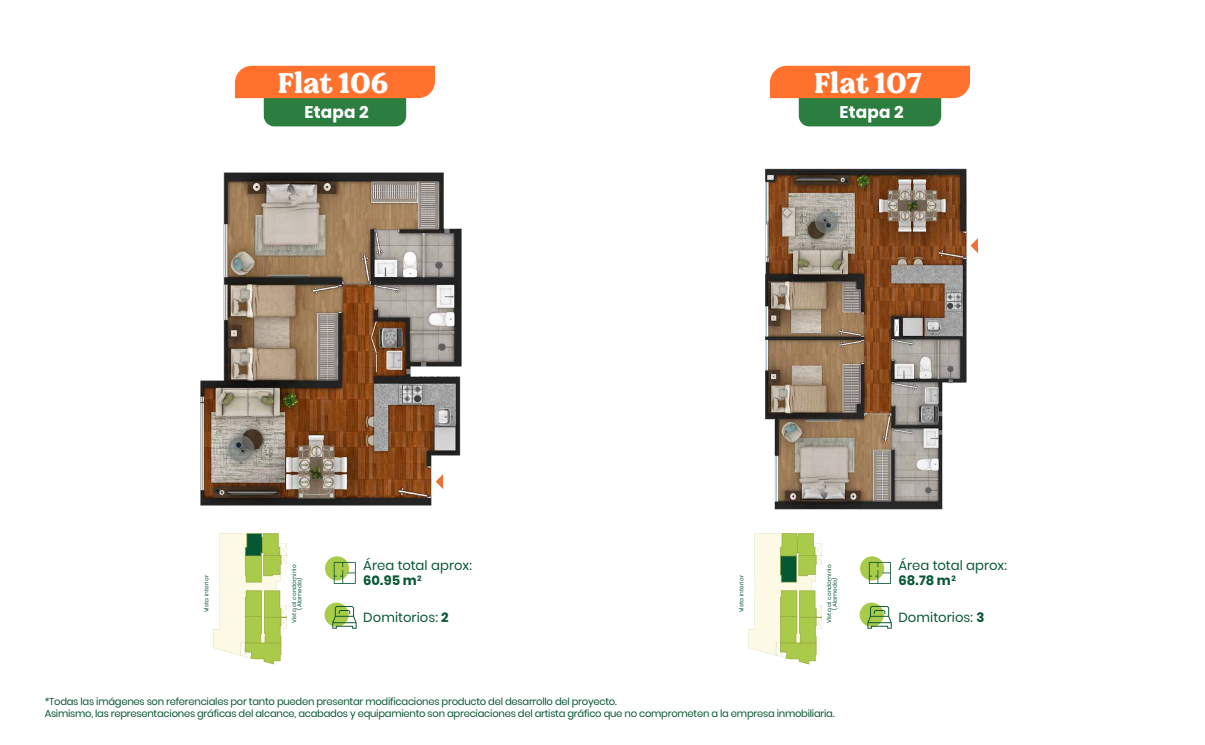
<style>
.page{position:relative;width:1205px;height:745px;background:#fff}
.page>*{position:absolute;margin:0;border:0;box-sizing:border-box;transform-origin:0 0}
.t1{font:700 29.25px "Moranga";color:#fff}
.t2{font:700 16.88px "Poppins";letter-spacing:.01em;color:#fff}
.t3{font:13.25px/14.8px "Poppins";letter-spacing:.005em;color:#095835}
.t4{font:10px/12px "Poppins";letter-spacing:-.025em;color:#095835}
.t5{font:5.75px/5.5px "Poppins";letter-spacing:.02em;color:#015737;text-align:center}
.s1{font-weight:700}
</style>
<div class="page">
<svg style="left:235px;top:66px;width:200px;height:60px;background:#b98a51"></svg>
<svg style="left:770px;top:66px;width:200px;height:60px;background:#b98a51"></svg>
<svg style="left:859px;top:602px;width:25px;height:24px"></svg>
<svg style="left:867px;top:605px;width:25px;height:23px"></svg>
<svg style="left:860px;top:556px;width:24px;height:24px"></svg>
<svg style="left:869px;top:561px;width:22px;height:22px"></svg>
<svg style="left:748px;top:533px;width:74px;height:131px"></svg>
<div style="left:324px;top:602px;width:25px;height:24px;background:#aaca49;border-radius:50%"></div>
<svg style="left:332px;top:605px;width:25px;height:23px"></svg>
<div style="left:325px;top:556px;width:24px;height:24px;background:#aaca49;border-radius:50%"></div>
<svg style="left:334px;top:561px;width:22px;height:22px"></svg>
<svg style="left:213px;top:533px;width:74px;height:131px"></svg>
<img style="left:765px;top:168px;width:202px;height:342px">
<svg style="left:970px;top:238px;width:8px;height:15px"></svg>
<img style="left:200px;top:172px;width:262px;height:334px">
<svg style="left:436px;top:473px;width:7px;height:16px"></svg>
<h1 class="t1" style="left:278px;top:63px;width:112px">Flat 106</h1>
<h1 class="t1" style="left:814px;top:63px;width:110px">Flat 107</h1>
<h2 class="t2" style="left:305px;top:102px;width:66px">Etapa 2</h2>
<h2 class="t2" style="left:839px;top:102px;width:66px">Etapa 2</h2>
<p class="t5" style="left:204px;top:612px;width:39px;rotate:-90deg">Vista interior</p>
<p class="t5" style="left:291px;top:622px;width:60px;rotate:-90deg">Vista al condominio (Alameda)</p>
<h3 class="t3" style="left:363px;top:558px;width:110px">Área total aprox:<br><span class="s1">60.95 m</span><sup>2</sup></h3>
<h3 class="t3" style="left:363px;top:609px;width:87px">Domitorios: <span class="s1">2</span></h3>
<p class="t5" style="left:739px;top:612px;width:39px;rotate:-90deg">Vista interior</p>
<p class="t5" style="left:826px;top:622px;width:60px;rotate:-90deg">Vista al condominio (Alameda)</p>
<h3 class="t3" style="left:898px;top:558px;width:110px">Área total aprox:<br><span class="s1">68.78 m</span><sup>2</sup></h3>
<h3 class="t3" style="left:898px;top:609px;width:87px">Domitorios: <span class="s1">3</span></h3>
<p class="t4" style="left:45px;top:695px;width:791px">*Todas las imágenes son referenciales por tanto pueden presentar modificaciones producto del desarrollo del proyecto.<br>Asimismo, las representaciones gráficas del alcance, acabados y equipamiento son apreciaciones del artista gráfico que no comprometen a la empresa inmobiliaria.</p>
</div>
